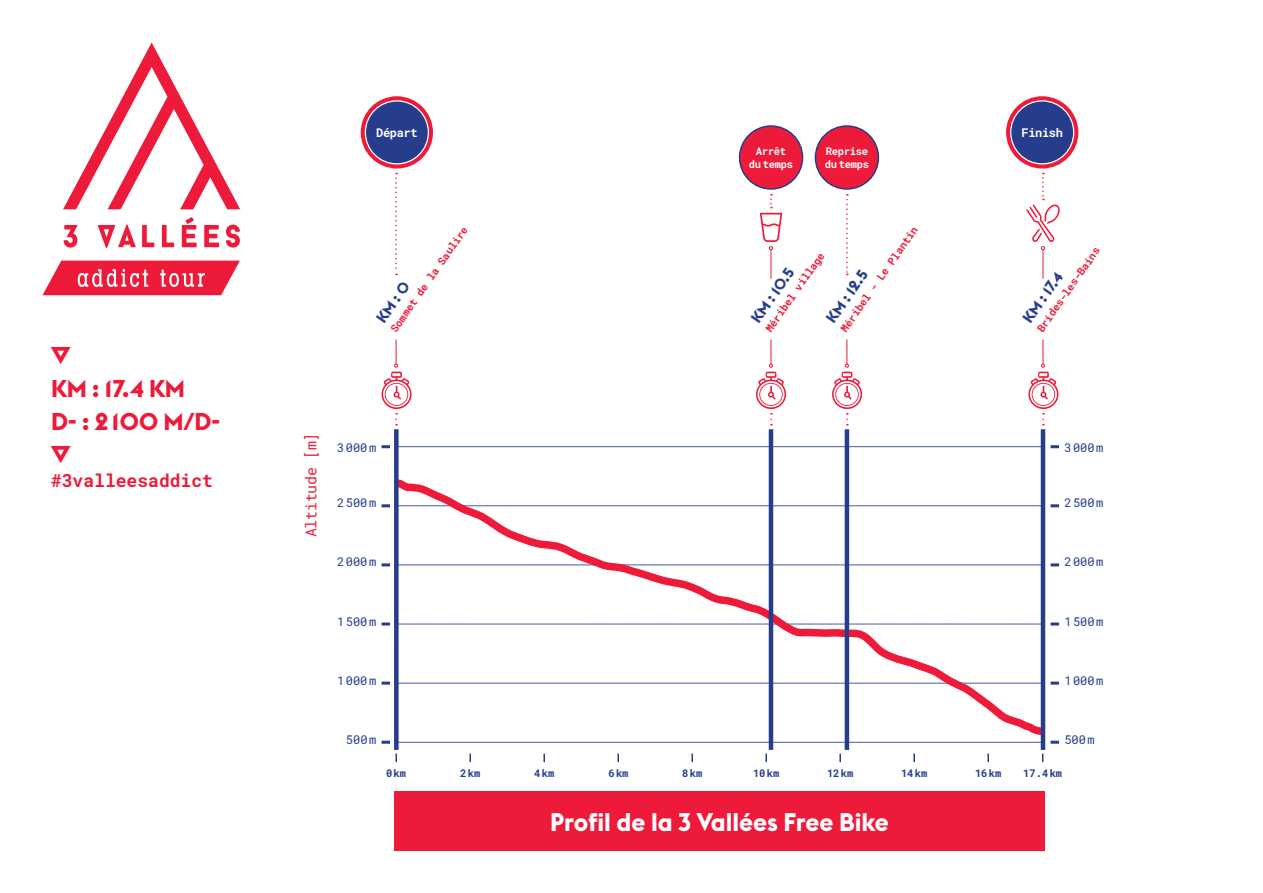
<style>
.page{position:relative;width:1263px;height:893px;background:#fff}
.page>*{position:absolute;margin:0;border:0;box-sizing:border-box;transform-origin:0 0}
.t1{font:700 25.05px "Euclid Flex";color:#fff}
.t2{font:700 24px/33px "Euclid Flex";letter-spacing:-.01em;color:#ed1a3a}
.t3{font:700 18px "Roboto Mono";color:#ed1a3a}
.t4{font:700 15px "Euclid Flex";color:#253d8b}
.t5{font:15px "Roboto Mono";letter-spacing:-.02em;color:#ed1a3a}
.t6{font:12px "Roboto Mono";color:#253d8b}
.t7{font:700 12px "Roboto Mono";letter-spacing:-.03em;color:#fff}
.t8{font:700 10.5px "Roboto Mono";color:#ed1a3a}
.t9{font:700 10.5px "Roboto Mono";color:#253d8b}
.t10{font:700 10.5px/12.6px "Roboto Mono";letter-spacing:-.03em;color:#fff;text-align:center}
</style>
<div class="page">
<div style="left:394px;top:791px;width:651px;height:59px;background:#ed1a3a"></div>
<svg style="left:846px;top:194px;width:2px;height:81px"></svg>
<svg style="left:395px;top:173px;width:2px;height:102px"></svg>
<svg style="left:1006px;top:96px;width:72px;height:73px"></svg>
<div style="left:1011px;top:101px;width:63px;height:63px;background:#253d8b;border-radius:50%"></div>
<div style="left:1010px;top:100px;width:64px;height:64px;border:1px solid #fff;border-radius:50%"></div>
<div style="left:739px;top:126px;width:63px;height:63px;background:#ed1a3a;border-radius:50%"></div>
<div style="left:739px;top:125px;width:64px;height:65px;border:2px solid #253d8b;border-radius:50%"></div>
<div style="left:815px;top:126px;width:63px;height:63px;background:#ed1a3a;border-radius:50%"></div>
<div style="left:815px;top:125px;width:64px;height:65px;border:2px solid #253d8b;border-radius:50%"></div>
<svg style="left:361px;top:96px;width:72px;height:73px"></svg>
<div style="left:365px;top:101px;width:63px;height:63px;background:#253d8b;border-radius:50%"></div>
<div style="left:365px;top:100px;width:64px;height:64px;border:1px solid #fff;border-radius:50%"></div>
<svg style="left:760px;top:194px;width:22px;height:85px"></svg>
<svg style="left:399px;top:446px;width:642px;height:1px"></svg>
<svg style="left:399px;top:742px;width:642px;height:1px"></svg>
<svg style="left:388px;top:475px;width:664px;height:264px"></svg>
<svg style="left:395px;top:754px;width:2px;height:8px"></svg>
<hr style="left:769px;top:429px;width:4px;height:321px;background:#253d8b">
<hr style="left:845px;top:429px;width:4px;height:321px;background:#253d8b">
<div style="left:394px;top:429px;width:5px;height:321px;background:#253d8b"></div>
<svg style="left:382px;top:445px;width:8px;height:3px"></svg>
<svg style="left:1050px;top:445px;width:9px;height:3px"></svg>
<svg style="left:382px;top:504px;width:8px;height:3px"></svg>
<svg style="left:1050px;top:504px;width:9px;height:3px"></svg>
<svg style="left:382px;top:563px;width:8px;height:3px"></svg>
<svg style="left:1050px;top:563px;width:9px;height:3px"></svg>
<svg style="left:382px;top:622px;width:8px;height:3px"></svg>
<svg style="left:1050px;top:622px;width:9px;height:3px"></svg>
<svg style="left:382px;top:682px;width:8px;height:3px"></svg>
<svg style="left:1050px;top:682px;width:9px;height:3px"></svg>
<svg style="left:382px;top:741px;width:8px;height:3px"></svg>
<svg style="left:1050px;top:741px;width:9px;height:3px"></svg>
<hr style="left:1041px;top:429px;width:4px;height:321px;background:#253d8b">
<svg style="left:469px;top:754px;width:2px;height:8px"></svg>
<svg style="left:543px;top:754px;width:2px;height:8px"></svg>
<svg style="left:617px;top:754px;width:2px;height:8px"></svg>
<svg style="left:691px;top:754px;width:2px;height:8px"></svg>
<svg style="left:765px;top:754px;width:2px;height:8px"></svg>
<svg style="left:839px;top:754px;width:2px;height:8px"></svg>
<svg style="left:913px;top:754px;width:2px;height:8px"></svg>
<svg style="left:987px;top:754px;width:2px;height:8px"></svg>
<svg style="left:43px;top:43px;width:197px;height:252px"></svg>
<svg style="left:1026px;top:173px;width:34px;height:106px"></svg>
<svg style="left:1028px;top:339px;width:30px;height:87px"></svg>
<svg style="left:832px;top:339px;width:30px;height:87px"></svg>
<svg style="left:756px;top:339px;width:30px;height:87px"></svg>
<svg style="left:382px;top:339px;width:30px;height:87px"></svg>
<h2 class="t2" style="left:51px;top:339px;width:171px">▽<br>KM : 17.4 KM<br>D- : 2100 M/D-▽</h2>
<h3 class="t3" style="left:51px;top:468px;width:164px">#3valleesaddict</h3>
<p class="t7" style="left:376px;top:124px;width:43px">Départ</p>
<p class="t8" style="left:387px;top:326px;width:128px;rotate:-55deg">Sommet de la Saulire</p>
<h3 class="t4" style="left:373px;top:316px;width:48px;rotate:-55deg">KM : 0</h3>
<p class="t10" style="left:749px;top:145px;width:46px">Arrêt du temps</p>
<p class="t10" style="left:825px;top:145px;width:46px;text-align:left">Reprise du temps</p>
<p class="t8" style="left:837px;top:326px;width:128px;rotate:-55deg">Méribel - Le Plantin</p>
<p class="t8" style="left:762px;top:326px;width:96px;rotate:-55deg">Méribel village</p>
<h3 class="t4" style="left:747px;top:316px;width:65px;rotate:-55deg">KM : 10.5</h3>
<h3 class="t4" style="left:822px;top:316px;width:62px;rotate:-55deg">KM : 12.5</h3>
<p class="t7" style="left:1021px;top:124px;width:43px">Finish</p>
<p class="t8" style="left:1033px;top:326px;width:102px;rotate:-55deg">Brides-les-Bains</p>
<h3 class="t4" style="left:1019px;top:316px;width:60px;rotate:-55deg">KM : 17.4</h3>
<h3 class="t5" style="left:301px;top:537px;width:106px;rotate:-90deg">Altitude [m]</h3>
<p class="t6" style="left:337px;top:439px;width:40px">3000m</p>
<p class="t6" style="left:1064px;top:439px;width:40px">3000m</p>
<p class="t6" style="left:337px;top:495px;width:40px">2500m</p>
<p class="t6" style="left:1064px;top:495px;width:40px">2500m</p>
<p class="t6" style="left:337px;top:554px;width:40px">2000m</p>
<p class="t6" style="left:1064px;top:554px;width:40px">2000m</p>
<p class="t6" style="left:337px;top:613px;width:40px">1500m</p>
<p class="t6" style="left:1064px;top:613px;width:40px">1500m</p>
<p class="t6" style="left:337px;top:672px;width:40px">1000m</p>
<p class="t6" style="left:1064px;top:672px;width:40px">1000m</p>
<p class="t6" style="left:346px;top:731px;width:32px">500m</p>
<p class="t6" style="left:1064px;top:731px;width:32px">500m</p>
<p class="t9" style="left:386px;top:766px;width:22px">0km</p>
<p class="t9" style="left:460px;top:766px;width:22px">2km</p>
<p class="t9" style="left:534px;top:766px;width:22px">4km</p>
<p class="t9" style="left:608px;top:766px;width:22px">6km</p>
<p class="t9" style="left:682px;top:766px;width:22px">8km</p>
<p class="t9" style="left:753px;top:766px;width:28px">10km</p>
<p class="t9" style="left:827px;top:766px;width:28px">12km</p>
<p class="t9" style="left:901px;top:766px;width:28px">14km</p>
<p class="t9" style="left:975px;top:766px;width:28px">16km</p>
<p class="t9" style="left:1023px;top:766px;width:41px">17.4km</p>
<h1 class="t1" style="left:550px;top:807px;width:340px">Profil de la 3 Vallées Free Bike</h1>
</div>
